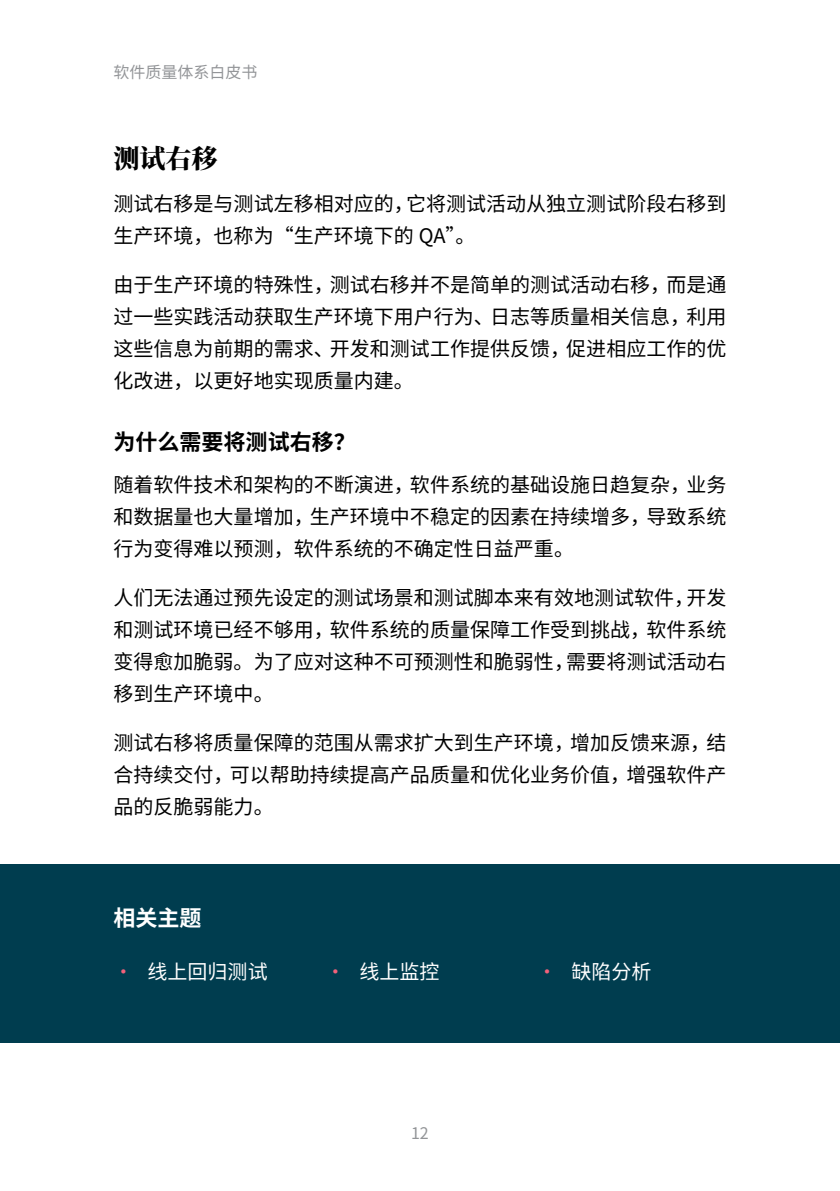
<style>
.page{position:relative;width:840px;height:1191px;background:#fff}
.page>*{position:absolute;margin:0;border:0;box-sizing:border-box;transform-origin:0 0}
.H3_TW_CN{font:900 26px "Noto Serif SC";color:#000}
.H4_TW_CN{font:700 22px "Noto Sans SC";color:#000}
.H4_TW_CN-2{font:700 22px "Noto Sans SC";color:#fff}
.Paragraph_TW_CN{font:20px/32px "Noto Sans SC";color:#000;text-align:justify}
.t1{font:20px "Noto Sans SC";color:#fff}
.t2{font:16px "Noto Sans SC";color:#939598}
.s1{color:#f2617a}
</style>
<div class="page">
<div style="left:0;top:864px;width:839px;height:178px;background:#003d4f"></div>
<p class="t2" style="left:113px;top:64px;width:145px">软件质量体系白皮书</p>
<h3 class="H3_TW_CN" style="left:113px;top:144px;width:105px">测试右移</h3>
<p class="Paragraph_TW_CN" style="left:113px;top:188px;width:614px">测试右移是与测试左移相对应的，它将测试活动从独立测试阶段右移到生产环境，也称为“生产环境下的 QA”。</p>
<p class="Paragraph_TW_CN" style="left:113px;top:269px;width:614px">由于生产环境的特殊性，测试右移并不是简单的测试活动右移，而是通过一些实践活动获取生产环境下用户行为、日志等质量相关信息，利用这些信息为前期的需求、开发和测试工作提供反馈，促进相应工作的优化改进，以更好地实现质量内建。</p>
<h4 class="H4_TW_CN" style="left:113px;top:430px;width:243px">为什么需要将测试右移？</h4>
<p class="Paragraph_TW_CN" style="left:113px;top:469px;width:614px">随着软件技术和架构的不断演进，软件系统的基础设施日趋复杂，业务和数据量也大量增加，生产环境中不稳定的因素在持续增多，导致系统行为变得难以预测，软件系统的不确定性日益严重。</p>
<p class="Paragraph_TW_CN" style="left:113px;top:582px;width:614px">人们无法通过预先设定的测试场景和测试脚本来有效地测试软件，开发和测试环境已经不够用，软件系统的质量保障工作受到挑战，软件系统变得愈加脆弱。为了应对这种不可预测性和脆弱性，需要将测试活动右移到生产环境中。</p>
<p class="Paragraph_TW_CN" style="left:113px;top:727px;width:614px">测试右移将质量保障的范围从需求扩大到生产环境，增加反馈来源，结合持续交付，可以帮助持续提高产品质量和优化业务价值，增强软件产品的反脆弱能力。</p>
<h4 class="H4_TW_CN-2" style="left:113px;top:905px;width:89px">相关主题</h4>
<p class="t1" style="left:113px;top:960px;width:156px"><span class="s1">•</span> 线上回归测试</p>
<p class="t1" style="left:325px;top:960px;width:116px"><span class="s1">•</span> 线上监控</p>
<p class="t1" style="left:537px;top:960px;width:116px"><span class="s1">•</span> 缺陷分析</p>
<p class="t2" style="left:411px;top:1124px;width:19px">12</p>
</div>
